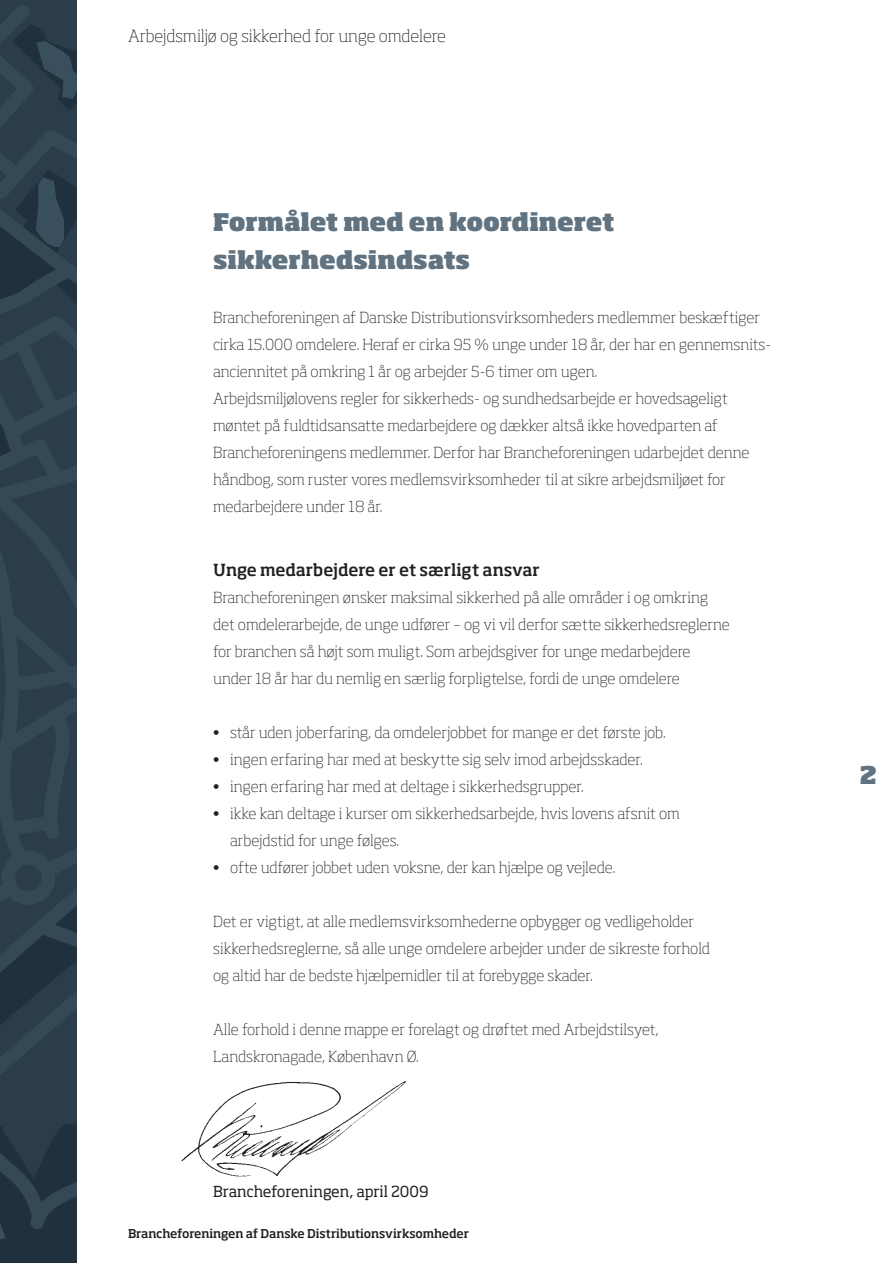
<style>
.page{position:relative;width:893px;height:1263px;background:#fff}
.page>*{position:absolute;margin:0;border:0;box-sizing:border-box;transform-origin:0 0}
.t1{font:800 24px/37.5px "Soho Std";color:#617380}
.t2{font:200 16.5px "Soho Std";letter-spacing:-.005em;color:#231f20}
.t3{font:500 16.5px "Soho Std";color:#231f20}
.t4{font:200 15px/27px "Soho Std";color:#231f20}
.t5{font:15px "Soho Std";color:#231f20}
.t6{font:500 12px "Soho Std";letter-spacing:-.005em;color:#231f20}
.s1{font-family:"Neo Sans Pro";font-weight:400}
</style>
<div class="page">
<img style="left:181px;top:1081px;width:225px;height:96px">
<svg style="left:0;top:0;width:77px;height:1263px;background:#2c3e4b"></svg>
<p class="t2" style="left:128px;top:29px;width:319px">Arbejdsmiljø og sikkerhed for unge omdelere</p>
<h1 class="t1" style="left:213px;top:205px;width:402px">Formålet med en koordineret sikkerhedsindsats</h1>
<p class="t4" style="left:213px;top:305px;width:559px">Brancheforeningen af Danske Distributionsvirksomheders medlemmer beskæftiger cirka 15.000 omdelere. Heraf er cirka 95 % unge under 18 år, der har en gennemsnits&shy;anciennitet på omkring 1 år og arbejder 5-6 timer om ugen.<br>Arbejdsmiljølovens regler for sikkerheds- og sundhedsarbejde er hovedsageligt møntet på fuldtidsansatte medarbejdere og dækker altså ikke hovedparten af Brancheforeningens medlemmer. Derfor har Brancheforeningen udarbejdet denne håndbog, som ruster vores medlemsvirksomheder til at sikre arbejdsmiljøet for medarbejdere under 18 år.</p>
<p class="t3" style="left:213px;top:563px;width:328px">Unge medarbejdere er et særligt ansvar</p>
<p class="t4" style="left:213px;top:585px;width:518px">Brancheforeningen ønsker maksimal sikkerhed på alle områder i og omkring det omdelerarbejde, de unge udfører – og vi vil derfor sætte sikkerhedsreglerne for branchen så højt som muligt. Som arbejdsgiver for unge medarbejdere under 18 år har du nemlig en særlig forpligtelse, fordi de unge omdelere</p>
<p class="t4" style="left:213px;top:720px;width:454px"><span class="s1">•</span> står uden joberfaring, da omdelerjobbet for mange er det første job.</p>
<p class="t4" style="left:213px;top:747px;width:431px"><span class="s1">•</span> ingen erfaring har med at beskytte sig selv imod arbejdsskader.</p>
<p class="t4" style="left:213px;top:774px;width:372px"><span class="s1">•</span> ingen erfaring har med at deltage i sikkerhedsgrupper.</p>
<p class="t4" style="left:230px;top:801px;width:451px;text-indent:-17px"><span class="s1">•</span> ikke kan deltage i kurser om sikkerhedsarbejde, hvis lovens afsnit om arbejdstid for unge følges.</p>
<p class="t4" style="left:213px;top:855px;width:404px"><span class="s1">•</span> ofte udfører jobbet uden voksne, der kan hjælpe og vejlede.</p>
<p class="t4" style="left:213px;top:909px;width:498px">Det er vigtigt, at alle medlemsvirksomhederne opbygger og vedligeholder sikkerhedsreglerne, så alle unge omdelere arbejder under de sikreste forhold og altid har de bedste hjælpemidler til at forebygge skader.</p>
<p class="t4" style="left:213px;top:1017px;width:447px">Alle forhold i denne mappe er forelagt og drøftet med Arbejdstilsyet,<br>Landskronagade, København Ø.</p>
<p class="t5" style="left:213px;top:1186px;width:217px">Brancheforeningen, april 2009</p>
<p class="t6" style="left:128px;top:1229px;width:342px">Brancheforeningen af Danske Distributionsvirksomheder</p>
<h1 class="t1" style="left:859px;top:758px;width:18px">2</h1>
</div>
